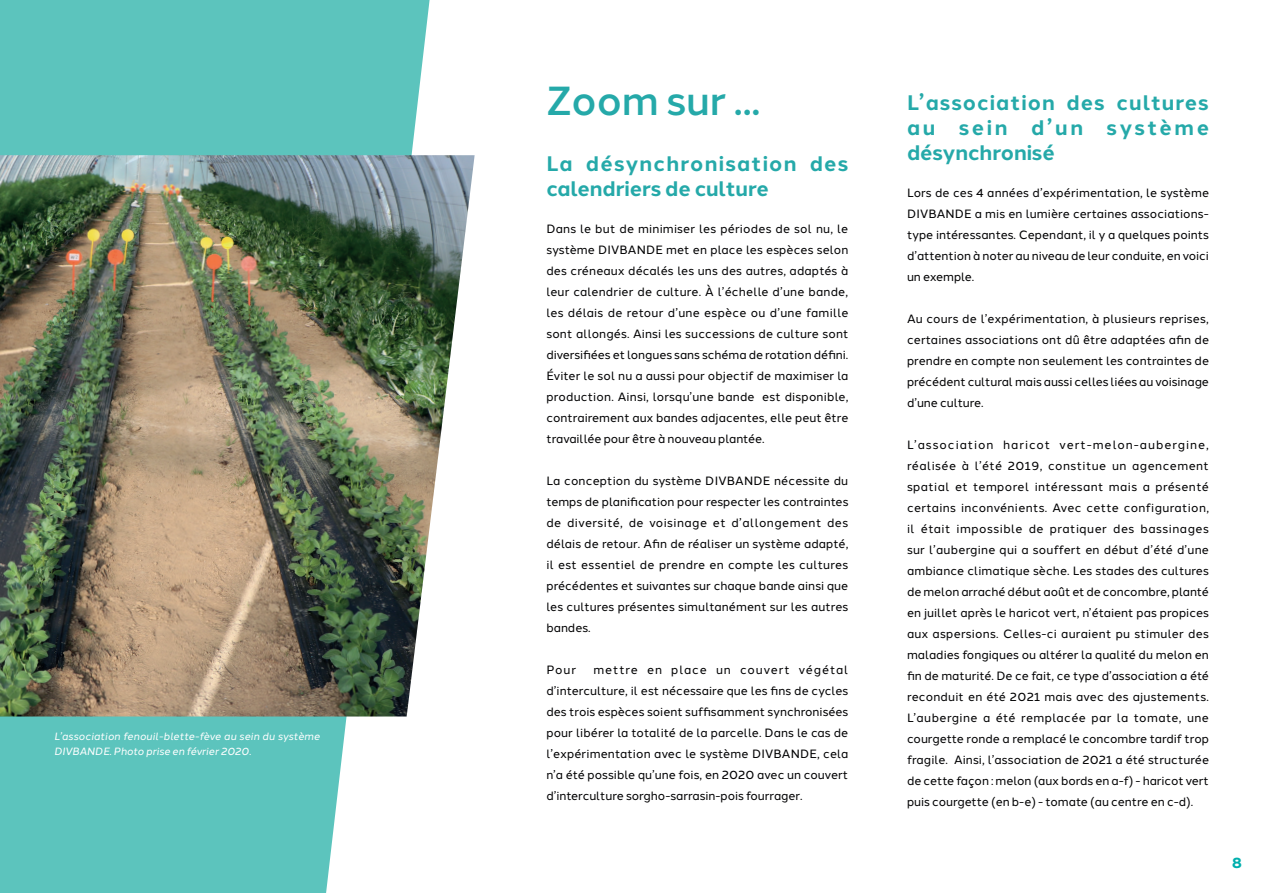
<style>
.page{position:relative;width:1263px;height:893px;background:#fff}
.page>*{position:absolute;margin:0;border:0;box-sizing:border-box;transform-origin:0 0}
.t1{font:500 40.5px "Halcom";letter-spacing:-.005em;color:#25a9a9}
.t2{font:700 21px/25.2px "Halcom";letter-spacing:.05em;color:#25a9a9}
.t3{font:700 15px "Halcom";color:#00afad}
.t4{font:12px/21px "Halcom";letter-spacing:-.005em;color:#000002;text-align:justify}
.t5{font:italic 10.5px/15px "Halcom";letter-spacing:-.005em;color:#fff}
</style>
<div class="page">
<svg style="left:0;top:0;width:430px;height:893px;background:#6cc9c3"></svg>
<img style="left:0;top:155px;width:398px;height:561px">
<img style="left:398px;top:125px;width:77px;height:688px">
<p class="t5" style="left:54px;top:727px;width:268px">L’association fenouil-blette-fève au sein du système<br>DIVBANDE. Photo prise en février 2020.</p>
<h1 class="t1" style="left:546px;top:69px;width:216px">Zoom sur ...</h1>
<h2 class="t2" style="left:546px;top:149px;width:303px">La désynchronisation des calendriers de culture</h2>
<p class="t4" style="left:546px;top:217px;width:304px">Dans le but de minimiser les périodes de sol nu, le système DIVBANDE met en place les espèces selon des créneaux décalés les uns des autres, adaptés à leur calendrier de culture. À l’échelle d’une bande, les délais de retour d’une espèce ou d’une famille sont allongés. Ainsi les successions de culture sont diversifiées et longues sans schéma de rotation défini.<br>Éviter le sol nu a aussi pour objectif de maximiser la production. Ainsi, lorsqu’une bande est disponible, contrairement aux bandes adjacentes, elle peut être travaillée pour être à nouveau plantée.</p>
<p class="t4" style="left:546px;top:469px;width:304px">La conception du système DIVBANDE nécessite du temps de planification pour respecter les contraintes de diversité, de voisinage et d’allongement des délais de retour. Afin de réaliser un système adapté, il est essentiel de prendre en compte les cultures précédentes et suivantes sur chaque bande ainsi que les cultures présentes simultanément sur les autres bandes.</p>
<p class="t4" style="left:546px;top:658px;width:31px">Pour</p>
<p class="t4" style="left:546px;top:658px;width:303px;text-indent:47px">mettre en place un couvert végétal d’interculture, il est nécessaire que les fins de cycles des trois espèces soient suffisamment synchronisées pour libérer la totalité de la parcelle. Dans le cas de l’expérimentation avec le système DIVBANDE, cela n’a été possible qu’une fois, en 2020 avec un couvert d’interculture sorgho-sarrasin-pois fourrager.</p>
<h2 class="t2" style="left:907px;top:88px;width:303px;text-align:justify">L’association des cultures au sein d’un système désynchronisé</h2>
<p class="t4" style="left:907px;top:181px;width:304px">Lors de ces 4 années d’expérimentation, le système DIVBANDE a mis en lumière certaines associations&shy;type intéressantes. Cependant, il y a quelques points d’attention à noter au niveau de leur conduite, en voici un exemple.</p>
<p class="t4" style="left:907px;top:307px;width:304px">Au cours de l’expérimentation, à plusieurs reprises, certaines associations ont dû être adaptées afin de prendre en compte non seulement les contraintes de précédent cultural mais aussi celles liées au voisinage d’une culture.</p>
<p class="t4" style="left:907px;top:433px;width:304px">L’association haricot vert-melon-aubergine, réalisée à l’été 2019, constitue un agencement spatial et temporel intéressant mais a présenté certains inconvénients. Avec cette configuration, il était impossible de pratiquer des bassinages sur l’aubergine qui a souffert en début d’été d’une ambiance climatique sèche. Les stades des cultures de melon arraché début août et de concombre, planté en juillet après le haricot vert, n’étaient pas propices aux aspersions. Celles-ci auraient pu stimuler des maladies fongiques ou altérer la qualité du melon en fin de maturité. De ce fait, ce type d’association a été reconduit en été 2021 mais avec des ajustements.<br>L’aubergine a été remplacée par la tomate, une courgette ronde a remplacé le concombre tardif trop fragile. Ainsi, l’association de 2021 a été structurée de cette façon : melon (aux bords en a-f) - haricot vert puis courgette (en b-e) - tomate (au centre en c-d).</p>
<p class="t3" style="left:1232px;top:851px;width:12px">8</p>
</div>
